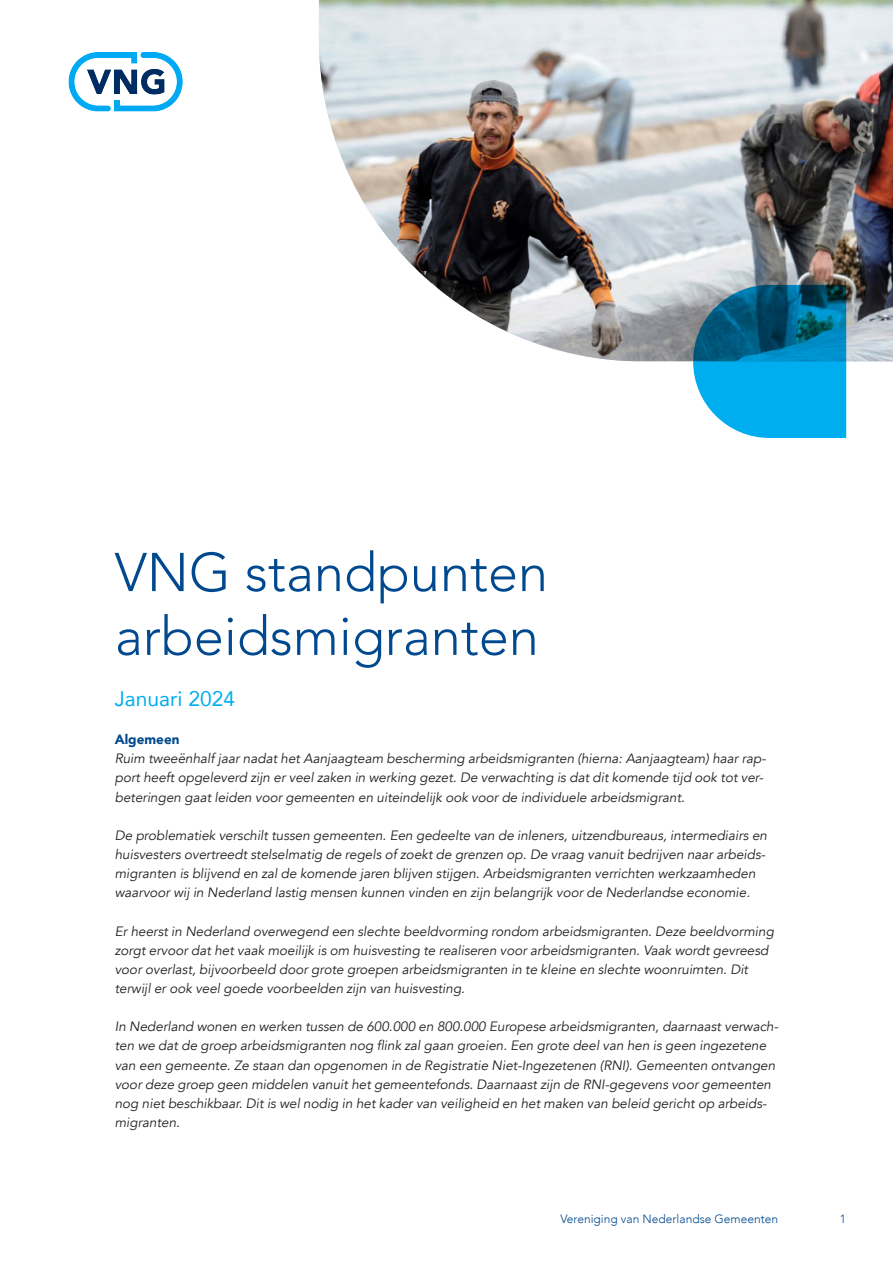
<style>
.page{position:relative;width:893px;height:1263px;background:#fff}
.page>*{position:absolute;margin:0;border:0;box-sizing:border-box;transform-origin:0 0}
.VNG_-_Omslag_titel_big{font:300 54px/63.8px "Avenir";color:#01498e}
.VNG_-_Omslag_titel_big-2{font:21px "Avenir";color:#00aeef}
.VNG_-_Broodtekst{font:italic 13.5px/19.2px "Avenir";color:#231f20}
.VNG_-_Broodtekst-2{font:900 13.5px "Avenir";color:#01498e}
.t1{font:300 12px "Avenir";color:#01498e}
</style>
<div class="page">
<img style="left:319px;top:0;width:574px;height:361px">
<svg style="left:693px;top:285px;width:153px;height:153px;background:#168fbd"></svg>
<img style="left:68px;top:10px;width:256px;height:168px">
<p class="VNG_-_Omslag_titel_big" style="left:115px;top:541px;width:435px">VNG standpunten arbeidsmigranten</p>
<p class="VNG_-_Omslag_titel_big-2" style="left:115px;top:682px;width:122px">Januari 2024</p>
<p class="VNG_-_Broodtekst-2" style="left:115px;top:728px;width:66px">Algemeen</p>
<p class="VNG_-_Broodtekst" style="left:115px;top:749px;width:653px">Ruim tweeënhalf jaar nadat het Aanjaagteam bescherming arbeidsmigranten (hierna: Aanjaagteam) haar rap&shy;port heeft opgeleverd zijn er veel zaken in werking gezet. De verwachting is dat dit komende tijd ook tot ver&shy;beteringen gaat leiden voor gemeenten en uiteindelijk ook voor de individuele arbeidsmigrant.</p>
<p class="VNG_-_Broodtekst" style="left:115px;top:826px;width:654px">De problematiek verschilt tussen gemeenten. Een gedeelte van de inleners, uitzendbureaus, intermediairs en huisvesters overtreedt stelselmatig de regels of zoekt de grenzen op. De vraag vanuit bedrijven naar arbeids&shy;migranten is blijvend en zal de komende jaren blijven stijgen. Arbeidsmigranten verrichten werkzaamheden waarvoor wij in Nederland lastig mensen kunnen vinden en zijn belangrijk voor de Nederlandse economie.</p>
<p class="VNG_-_Broodtekst" style="left:115px;top:921px;width:661px">Er heerst in Nederland overwegend een slechte beeldvorming rondom arbeidsmigranten. Deze beeldvorming zorgt ervoor dat het vaak moeilijk is om huisvesting te realiseren voor arbeidsmigranten. Vaak wordt gevreesd voor overlast, bijvoorbeeld door grote groepen arbeidsmigranten in te kleine en slechte woonruimten. Dit terwijl er ook veel goede voorbeelden zijn van huisvesting.</p>
<p class="VNG_-_Broodtekst" style="left:115px;top:1017px;width:665px">In Nederland wonen en werken tussen de 600.000 en 800.000 Europese arbeidsmigranten, daarnaast verwach&shy;ten we dat de groep arbeidsmigranten nog flink zal gaan groeien. Een grote deel van hen is geen ingezetene van een gemeente. Ze staan dan opgenomen in de Registratie Niet-Ingezetenen (RNI). Gemeenten ontvangen voor deze groep geen middelen vanuit het gemeentefonds. Daarnaast zijn de RNI-gegevens voor gemeenten nog niet beschikbaar. Dit is wel nodig in het kader van veiligheid en het maken van beleid gericht op arbeids&shy;migranten.</p>
<p class="t1" style="left:560px;top:1211px;width:219px">Vereniging van Nederlandse Gemeenten</p>
<p class="t1" style="left:840px;top:1211px;width:8px">1</p>
</div>
